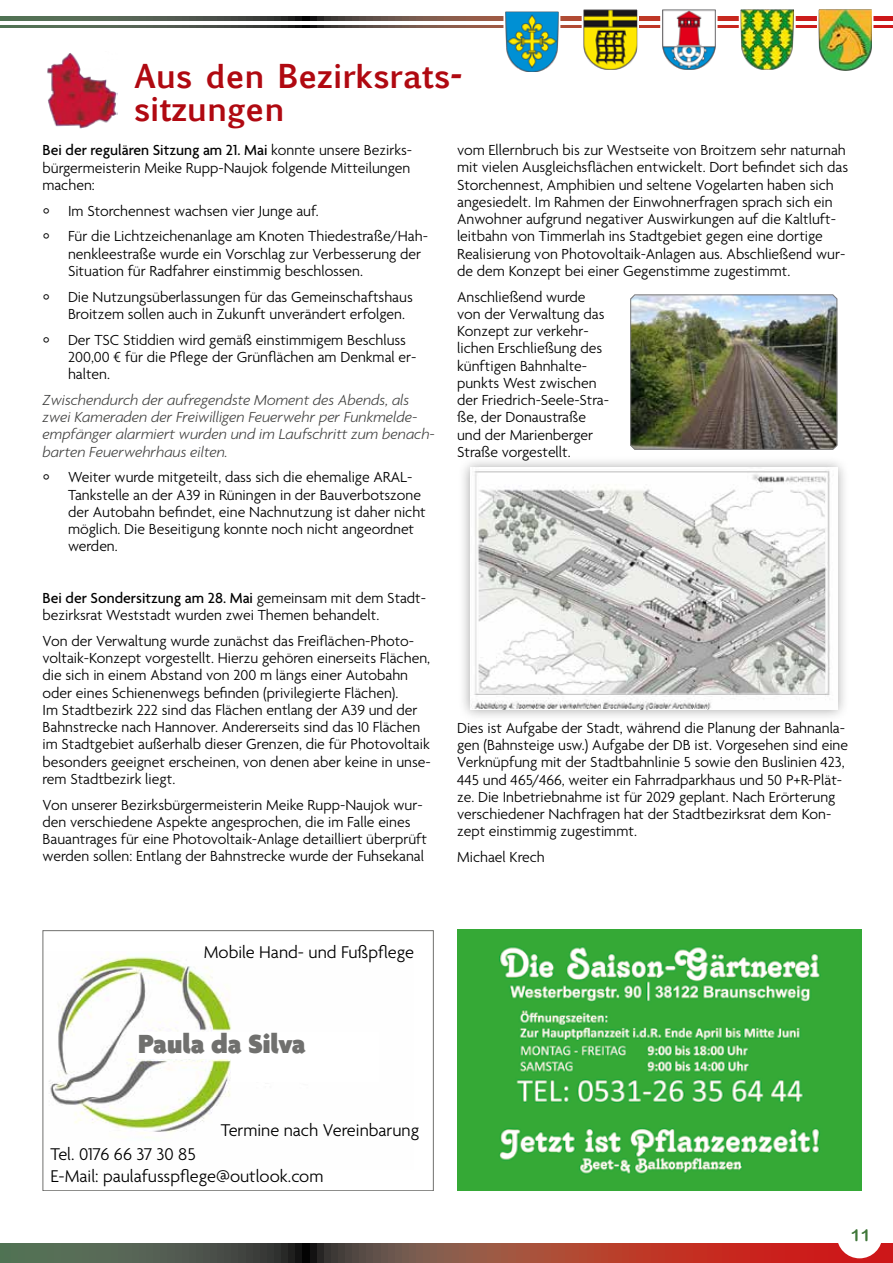
<style>
.page{position:relative;width:893px;height:1263px;background:#fff}
.page>*{position:absolute;margin:0;border:0;box-sizing:border-box;transform-origin:0 0}
.t1{font:700 31.5px/33px "Euphemia UCAS";color:#b00911}
.t2{font:900 28.35px "Agenda";color:#70706e}
.t3{font:300 18.45px/22px "Agenda";color:#000}
.t4{font:16.5px "Arial Rounded MT Bold";color:#3e7638}
.t5{font:300 15.75px/17.2px "Agenda";color:#000}
.t6{font:italic 300 15.75px/17.2px "Agenda";color:#3c3c3b}
.s1{font-weight:500}
</style>
<div class="page">
<svg style="left:0;top:1243px;width:893px;height:20px;background:#834639"></svg>
<svg style="left:0;top:17px;width:893px;height:4px;background:#6a4d41"></svg>
<svg style="left:0;top:26px;width:893px;height:2px"></svg>
<img style="left:742px;top:11px;width:51px;height:58px">
<div style="left:739px;top:8px;width:57px;height:64px;border:2px solid #fff"></div>
<img style="left:820px;top:11px;width:50px;height:60px">
<div style="left:817px;top:8px;width:56px;height:66px;border:2px solid #fff"></div>
<img style="left:663px;top:11px;width:51px;height:58px">
<div style="left:660px;top:8px;width:57px;height:64px;border:2px solid #fff"></div>
<img style="left:506px;top:13px;width:51px;height:58px">
<div style="left:503px;top:10px;width:57px;height:64px;border:2px solid #fff"></div>
<img style="left:585px;top:11px;width:51px;height:58px">
<div style="left:582px;top:8px;width:57px;height:64px;border:2px solid #fff"></div>
<div style="left:837px;top:1213px;width:45px;height:45px;background:#fff;border-radius:50%"></div>
<img style="left:47px;top:53px;width:70px;height:76px">
<div style="left:458px;top:456px;width:392px;height:266px;background:#000;opacity:.35"></div>
<img style="left:470px;top:468px;width:367px;height:242px">
<img style="left:457px;top:930px;width:405px;height:260px">
<img style="left:49px;top:952px;width:183px;height:186px">
<div style="left:137px;top:1031px;width:242px;height:27px;background:#fff"></div>
<div style="left:231px;top:1054px;width:148px;height:27px;background:#fff"></div>
<div style="left:43px;top:930px;width:391px;height:261px;border:1px solid #70706e"></div>
<img style="left:632px;top:296px;width:203px;height:152px">
<div style="left:630px;top:294px;width:207px;height:156px;border:1px solid #797979;border-radius:4px"></div>
<h1 class="t1" style="left:134px;top:59px;width:329px">Aus den Bezirksrats&shy;sitzungen</h1>
<p class="t5" style="left:43px;top:143px;width:371px"><span class="s1">Bei der regulären Sitzung am 21. Mai</span> konnte unsere Bezirks&shy;bürgermeisterin Meike Rupp-Naujok folgende Mitteilungen machen:</p>
<p class="t5" style="left:68px;top:199px;width:362px;line-height:25.8px">Im Storchennest wachsen vier Junge auf.<br>Für die Lichtzeichenanlage am Knoten Thiedestraße/Hah-</p>
<p class="t5" style="left:68px;top:246px;width:355px">nenkleestraße wurde ein Vorschlag zur Verbesserung der<br>Situation für Radfahrer einstimmig beschlossen.</p>
<p class="t5" style="left:68px;top:289px;width:346px">Die Nutzungsüberlassungen für das Gemeinschaftshaus<br>Broitzem sollen auch in Zukunft unverändert erfolgen.</p>
<p class="t5" style="left:68px;top:332px;width:350px">Der TSC Stiddien wird gemäß einstimmigem Beschluss<br>200,00 € für die Pflege der Grünflächen am Denkmal er&shy;halten.</p>
<p class="t6" style="left:43px;top:391px;width:394px">Zwischendurch der aufregendste Moment des Abends, als zwei Kameraden der Freiwilligen Feuerwehr per Funkmelde&shy;empfänger alarmiert wurden und im Laufschritt zum benach&shy;barten Feuerwehrhaus eilten.</p>
<p class="t5" style="left:68px;top:470px;width:359px">Weiter wurde mitgeteilt, dass sich die ehemalige ARAL-Tankstelle an der A39 in Rüningen in der Bauverbotszone der Autobahn befindet, eine Nachnutzung ist daher nicht möglich. Die Beseitigung konnte noch nicht angeordnet werden.</p>
<p class="t5" style="left:457px;top:142px;width:393px">vom Ellernbruch bis zur Westseite von Broitzem sehr naturnah mit vielen Ausgleichsflächen entwickelt. Dort befindet sich das Storchennest, Amphibien und seltene Vogelarten haben sich angesiedelt. Im Rahmen der Einwohnerfragen sprach sich ein Anwohner aufgrund negativer Auswirkungen auf die Kaltluft&shy;leitbahn von Timmerlah ins Stadtgebiet gegen eine dortige Realisierung von Photovoltaik-Anlagen aus. Abschließend wur&shy;de dem Konzept bei einer Gegenstimme zugestimmt.</p>
<p class="t5" style="left:457px;top:289px;width:153px">Anschließend wurde von der Verwaltung das<br>Konzept zur verkehr&shy;lichen Erschließung des künftigen Bahnhalte&shy;punkts West zwischen der Friedrich-Seele-Stra&shy;ße, der Donaustraße und der Marienberger<br>Straße vorgestellt.</p>
<p class="t5" style="left:43px;top:590px;width:385px"><span class="s1">Bei der Sondersitzung am 28. Mai</span> gemeinsam mit dem Stadt&shy;bezirksrat Weststadt wurden zwei Themen behandelt.</p>
<p class="t5" style="left:43px;top:633px;width:390px">Von der Verwaltung wurde zunächst das Freiflächen-Photo&shy;voltaik-Konzept vorgestellt. Hierzu gehören einerseits Flächen, die sich in einem Abstand von 200 m längs einer Autobahn oder eines Schienenwegs befinden (privilegierte Flächen).<br>Im Stadtbezirk 222 sind das Flächen entlang der A39 und der Bahnstrecke nach Hannover. Andererseits sind das 10 Flächen im Stadtgebiet außerhalb dieser Grenzen, die für Photovoltaik besonders geeignet erscheinen, von denen aber keine in unse&shy;rem Stadtbezirk liegt.</p>
<p class="t5" style="left:43px;top:797px;width:386px">Von unserer Bezirksbürgermeisterin Meike Rupp-Naujok wur&shy;den verschiedene Aspekte angesprochen, die im Falle eines Bauantrages für eine Photovoltaik-Anlage detailliert überprüft werden sollen: Entlang der Bahnstrecke wurde der Fuhsekanal</p>
<p class="t5" style="left:457px;top:720px;width:392px">Dies ist Aufgabe der Stadt, während die Planung der Bahnanla&shy;gen (Bahnsteige usw.) Aufgabe der DB ist. Vorgesehen sind eine Verknüpfung mit der Stadtbahnlinie 5 sowie den Buslinien 423, 445 und 465/466, weiter ein Fahrradparkhaus und 50 P+R-Plät&shy;ze. Die Inbetriebnahme ist für 2029 geplant. Nach Erörterung verschiedener Nachfragen hat der Stadtbezirksrat dem Kon&shy;zept einstimmig zugestimmt.</p>
<p class="t5" style="left:457px;top:849px;width:89px">Michael Krech</p>
<p class="t3" style="left:204px;top:942px;width:212px">Mobile Hand- und Fußpflege</p>
<h2 class="t2" style="left:138px;top:1029px;width:169px">Paula da Silva</h2>
<p class="t3" style="left:221px;top:1120px;width:200px">Termine nach Vereinbarung</p>
<p class="t3" style="left:50px;top:1144px;width:275px">Tel. 0176 66 37 30 85<br>E-Mail: paulafusspflege@outlook.com</p>
<p class="t4" style="left:851px;top:1226px;width:21px">11</p>
</div>
